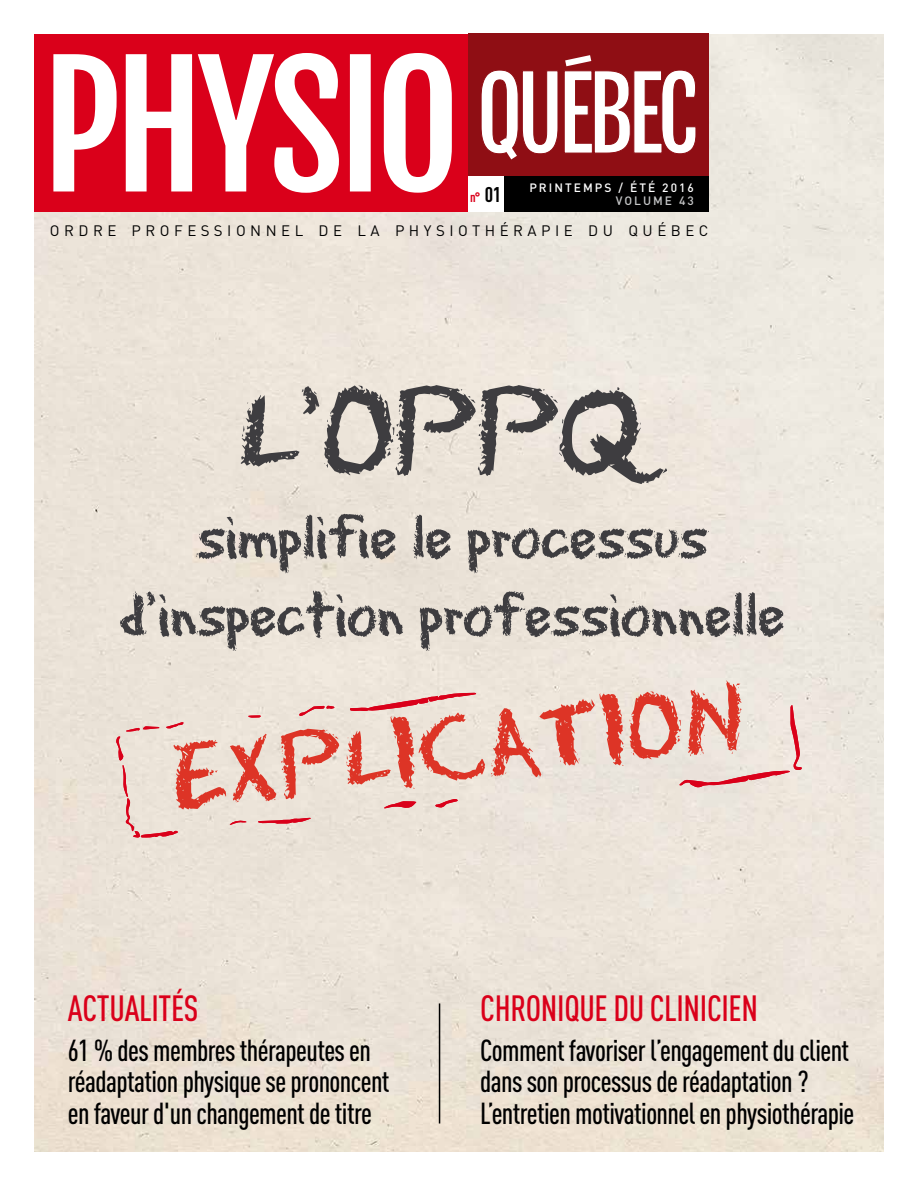
<style>
.page{position:relative;width:918px;height:1188px;background:#fff}
.page>*{position:absolute;margin:0;border:0;box-sizing:border-box;transform-origin:0 0}
.t1{font:130.05px "Eraser Dust";color:#3e3d40}
.t2{font:97.8px "Eraser Dust";color:#dd3426}
.t3{font:65.85px/77.6px "Eraser Dust";letter-spacing:-.02em;color:#3e3d40;text-align:center}
.t4{font:500 condensed 36px "DINOT";letter-spacing:-.01em;color:#da001a}
.t5{font:500 condensed 30px/31.5px "DINOT";letter-spacing:-.02em;color:#000}
.t6{font:15px "DIN";letter-spacing:.3em;color:#000}
.t7{font:700 condensed 13.5px "DINOT";color:#da001a}
.t8{font:500 12px "DIN";letter-spacing:.17em;color:#fff}
.t9{font:500 12px "DIN";letter-spacing:.17em;color:#c6c7c8}
.s1{font-size:21px;color:#000}
</style>
<div class="page">
<img style="left:34px;top:34px;width:849px;height:1117px">
<div style="left:34px;top:34px;width:434px;height:178px;background:#da001a"></div>
<div style="left:468px;top:34px;width:240px;height:142px;background:#8f0e14"></div>
<svg style="left:53px;top:53px;width:399px;height:140px"></svg>
<div style="left:504px;top:176px;width:204px;height:36px;background:#000"></div>
<div style="left:468px;top:176px;width:36px;height:36px;background:#fff"></div>
<svg style="left:481px;top:55px;width:215px;height:105px"></svg>
<hr style="left:439px;top:1003px;width:1px;height:121px;background:#000">
<svg style="left:350px;top:693px;width:126px;height:19px"></svg>
<svg style="left:679px;top:705px;width:123px;height:83px"></svg>
<svg style="left:258px;top:818px;width:53px;height:6px"></svg>
<svg style="left:384px;top:800px;width:32px;height:8px"></svg>
<svg style="left:435px;top:799px;width:23px;height:9px"></svg>
<svg style="left:230px;top:820px;width:16px;height:5px"></svg>
<svg style="left:116px;top:722px;width:68px;height:116px"></svg>
<svg style="left:248px;top:715px;width:13px;height:3px"></svg>
<svg style="left:299px;top:706px;width:36px;height:10px"></svg>
<p class="t8" style="left:529px;top:179px;width:166px">PRINTEMPS / ÉTÉ 2016</p>
<p class="t9" style="left:616px;top:193px;width:80px">VOLUME 43</p>
<p class="t7" style="left:470px;top:188px;width:32px">n° <span class="s1">01</span></p>
<p class="t6" style="left:50px;top:223px;width:660px">ORDRE PROFESSIONNEL DE LA PHYSIOTHÉRAPIE DU QUÉBEC</p>
<h1 class="t1" style="left:239px;top:341px;width:428px">L'OPPQ</h1>
<h3 class="t3" style="left:119px;top:494px;width:668px">simplifie le processus d'inspection professionnelle</h3>
<h2 class="t2" style="left:165px;top:710px;width:578px;rotate:-6deg">EXPLICATION</h2>
<p class="t4" style="left:68px;top:983px;width:132px">ACTUALITÉS</p>
<p class="t5" style="left:68px;top:1033px;width:323px">61 % des membres thérapeutes en réadaptation physique se prononcent en faveur d'un changement de titre</p>
<p class="t4" style="left:480px;top:983px;width:279px">CHRONIQUE DU CLINICIEN</p>
<p class="t5" style="left:480px;top:1033px;width:376px">Comment favoriser l’engagement du client dans son processus de réadaptation ?<br>L’entretien motivationnel en physiothérapie</p>
</div>
